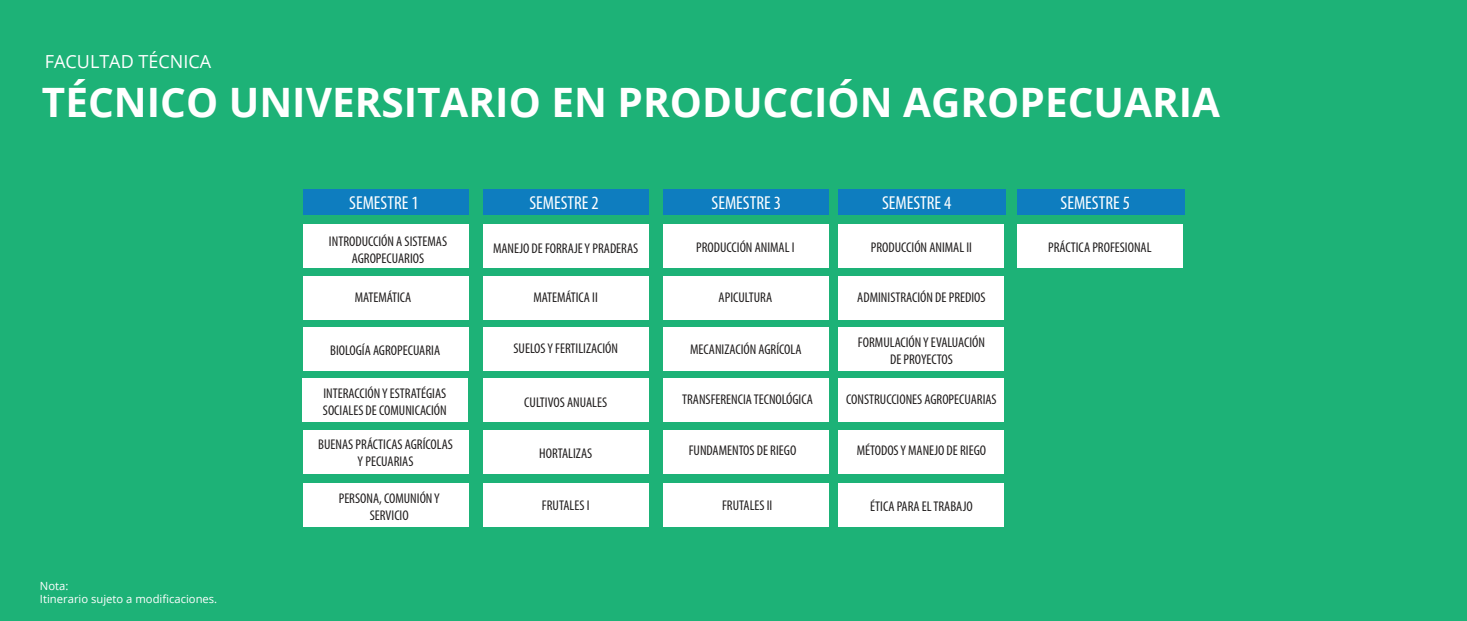
<style>
.page{position:relative;width:1467px;height:621px;background:#1db277}
.page>*{position:absolute;margin:0;border:0;box-sizing:border-box;transform-origin:0 0}
.t1{font:700 40.5px "Open Sans";color:#fff}
.t2{font:condensed 18.9px "Myriad Pro";color:#fff}
.t3{font:18px "Open Sans";color:#fff}
.t4{font:condensed 14.17px/16.9px "Myriad Pro";color:#211e1e;text-align:center}
.t5{font:11.25px/13.5px "Open Sans";color:#fff}
</style>
<div class="page">
<div style="left:303px;top:190px;width:166px;height:25px;background:#0e7dbf"></div>
<div style="left:303px;top:224px;width:166px;height:44px;background:#fff"></div>
<div style="left:303px;top:276px;width:166px;height:43px;background:#fff"></div>
<div style="left:303px;top:430px;width:166px;height:43px;background:#fff"></div>
<div style="left:483px;top:190px;width:166px;height:25px;background:#0e7dbf"></div>
<div style="left:483px;top:224px;width:166px;height:44px;background:#fff"></div>
<div style="left:483px;top:276px;width:166px;height:43px;background:#fff"></div>
<div style="left:483px;top:327px;width:166px;height:43px;background:#fff"></div>
<div style="left:663px;top:190px;width:166px;height:25px;background:#0e7dbf"></div>
<div style="left:663px;top:224px;width:166px;height:44px;background:#fff"></div>
<div style="left:663px;top:276px;width:166px;height:43px;background:#fff"></div>
<div style="left:663px;top:327px;width:166px;height:43px;background:#fff"></div>
<div style="left:663px;top:379px;width:166px;height:43px;background:#fff"></div>
<div style="left:838px;top:190px;width:168px;height:25px;background:#0e7dbf"></div>
<div style="left:838px;top:379px;width:166px;height:43px;background:#fff"></div>
<div style="left:838px;top:276px;width:166px;height:43px;background:#fff"></div>
<div style="left:663px;top:430px;width:166px;height:43px;background:#fff"></div>
<div style="left:483px;top:430px;width:166px;height:43px;background:#fff"></div>
<div style="left:838px;top:483px;width:166px;height:44px;background:#fff"></div>
<div style="left:483px;top:379px;width:166px;height:43px;background:#fff"></div>
<div style="left:483px;top:483px;width:166px;height:44px;background:#fff"></div>
<div style="left:304px;top:483px;width:165px;height:44px;background:#fff"></div>
<div style="left:1017px;top:224px;width:166px;height:43px;background:#fff"></div>
<div style="left:303px;top:327px;width:165px;height:43px;background:#fff"></div>
<div style="left:302px;top:379px;width:166px;height:43px;background:#fff"></div>
<div style="left:663px;top:483px;width:166px;height:44px;background:#fff"></div>
<div style="left:838px;top:224px;width:166px;height:44px;background:#fff"></div>
<div style="left:1017px;top:190px;width:168px;height:25px;background:#0e7dbf"></div>
<div style="left:838px;top:327px;width:166px;height:43px;background:#fff"></div>
<div style="left:838px;top:430px;width:166px;height:43px;background:#fff"></div>
<p class="t3" style="left:45px;top:49px;width:168px">FACULTAD TÉCNICA</p>
<h1 class="t1" style="left:42px;top:74px;width:1180px">TÉCNICO UNIVERSITARIO EN PRODUCCIÓN AGROPECUARIA</h1>
<p class="t5" style="left:40px;top:579px;width:179px">Nota:<br>Itinerario sujeto a modificaciones.</p>
<h2 class="t2" style="left:349px;top:191px;width:71px">SEMESTRE 1</h2>
<p class="t4" style="left:329px;top:232px;width:120px">INTRODUCCIÓN A SISTEMAS<br>AGROPECUARIOS</p>
<h2 class="t2" style="left:529px;top:191px;width:71px">SEMESTRE 2</h2>
<h2 class="t2" style="left:712px;top:191px;width:71px">SEMESTRE 3</h2>
<h2 class="t2" style="left:882px;top:191px;width:71px">SEMESTRE 4</h2>
<p class="t4" style="left:493px;top:239px;width:147px">MANEJO DE FORRAJE Y PRADERAS</p>
<p class="t4" style="left:696px;top:238px;width:100px">PRODUCCIÓN ANIMAL I</p>
<p class="t4" style="left:871px;top:238px;width:103px">PRODUCCIÓN ANIMAL II</p>
<p class="t4" style="left:355px;top:289px;width:58px">MATEMÁTICA</p>
<p class="t4" style="left:330px;top:342px;width:111px">BIOLOGÍA AGROPECUARIA</p>
<p class="t4" style="left:323px;top:384px;width:125px;text-align:left">INTERACCIÓN Y ESTRATÉGIAS<br>SOCIALES DE COMUNICACIÓN</p>
<p class="t4" style="left:534px;top:289px;width:66px">MATEMÁTICA II</p>
<p class="t4" style="left:719px;top:289px;width:55px">APICULTURA</p>
<p class="t4" style="left:857px;top:289px;width:130px">ADMINISTRACIÓN DE PREDIOS</p>
<p class="t4" style="left:513px;top:340px;width:106px">SUELOS Y FERTILIZACIÓN</p>
<p class="t4" style="left:858px;top:334px;width:129px">FORMULACIÓN Y EVALUACIÓN<br>DE PROYECTOS</p>
<p class="t4" style="left:690px;top:340px;width:113px">MECANIZACIÓN AGRÍCOLA</p>
<p class="t4" style="left:524px;top:393px;width:84px">CULTIVOS ANUALES</p>
<p class="t4" style="left:682px;top:390px;width:132px">TRANSFERENCIA TECNOLÓGICA</p>
<p class="t4" style="left:846px;top:390px;width:152px">CONSTRUCCIONES AGROPECUARIAS</p>
<p class="t4" style="left:318px;top:436px;width:136px">BUENAS PRÁCTICAS AGRÍCOLAS<br>Y PECUARIAS</p>
<p class="t4" style="left:539px;top:445px;width:54px">HORTALIZAS</p>
<p class="t4" style="left:339px;top:490px;width:103px">PERSONA, COMUNIÓN Y<br>SERVICIO</p>
<p class="t4" style="left:542px;top:496px;width:49px">FRUTALES I</p>
<p class="t4" style="left:689px;top:441px;width:109px">FUNDAMENTOS DE RIEGO</p>
<p class="t4" style="left:722px;top:496px;width:52px">FRUTALES II</p>
<p class="t4" style="left:857px;top:442px;width:131px">MÉTODOS Y MANEJO DE RIEGO</p>
<p class="t4" style="left:870px;top:498px;width:104px">ÉTICA PARA EL TRABAJO</p>
<h2 class="t2" style="left:1061px;top:191px;width:71px">SEMESTRE 5</h2>
<p class="t4" style="left:1048px;top:239px;width:105px">PRÁCTICA PROFESIONAL</p>
</div>
